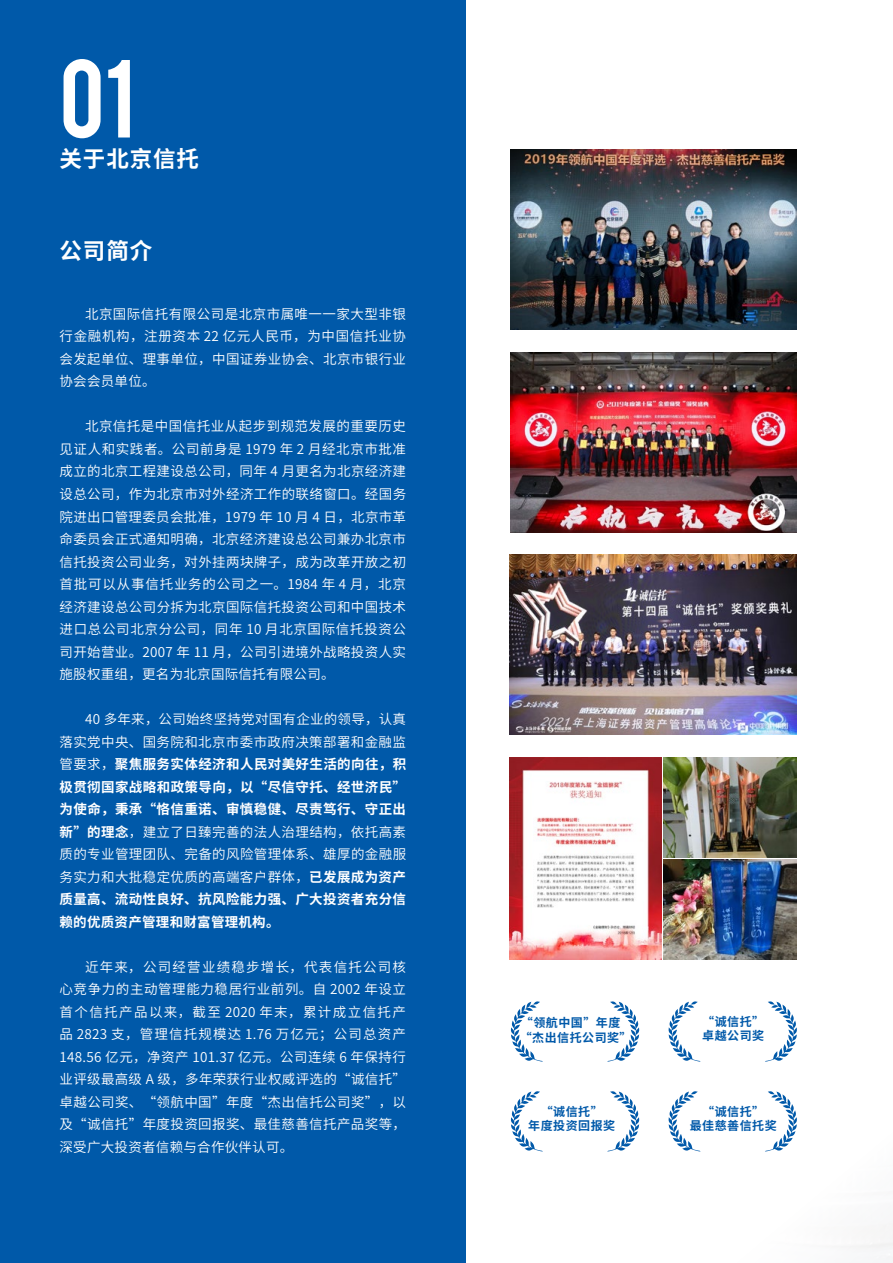
<style>
.page{position:relative;width:893px;height:1263px;background:#fff}
.page>*{position:absolute;margin:0;border:0;box-sizing:border-box;transform-origin:0 0}
.t1{font:87px "Bebas";color:#fff}
.t2{font:700 22.5px "Source Han Sans CN";letter-spacing:.04em;color:#fff}
.t3{font:13.5px/22.5px "Source Han Sans CN";letter-spacing:.03em;color:#fff;text-align:justify}
.t4{font:700 13.5px/22.5px "Source Han Sans CN";letter-spacing:.03em;color:#fff;text-align:justify}
.t5{font:700 12px/14.4px "Source Han Sans CN";letter-spacing:.04em;color:#0059a9;text-align:center}
.s1{font-weight:400}
</style>
<div class="page">
<div style="left:0;top:0;width:466px;height:1263px;background:#0059a9"></div>
<img style="left:511px;top:352px;width:286px;height:180px">
<img style="left:511px;top:150px;width:286px;height:180px">
<img style="left:510px;top:757px;width:151px;height:202px">
<img style="left:664px;top:860px;width:133px;height:100px">
<img style="left:510px;top:555px;width:287px;height:180px">
<img style="left:664px;top:757px;width:133px;height:100px">
<svg style="left:511px;top:1001px;width:32px;height:61px"></svg>
<svg style="left:607px;top:1001px;width:32px;height:61px"></svg>
<svg style="left:511px;top:1091px;width:32px;height:60px"></svg>
<svg style="left:608px;top:1091px;width:31px;height:60px"></svg>
<svg style="left:668px;top:1001px;width:33px;height:61px"></svg>
<svg style="left:765px;top:1001px;width:32px;height:61px"></svg>
<svg style="left:668px;top:1091px;width:32px;height:60px"></svg>
<svg style="left:765px;top:1091px;width:32px;height:60px"></svg>
<h1 class="t1" style="left:60px;top:35px;width:76px">01</h1>
<h2 class="t2" style="left:60px;top:146px;width:141px">关于北京信托</h2>
<h2 class="t2" style="left:60px;top:238px;width:94px">公司简介</h2>
<p class="t3" style="left:60px;top:303px;width:348px;text-indent:26px">北京国际信托有限公司是北京市属唯一一家大型非银行金融机构，注册资本 22 亿元人民币，为中国信托业协会发起单位、理事单位，中国证券业协会、北京市银行业协会会员单位。</p>
<p class="t3" style="left:60px;top:416px;width:348px;text-indent:26px">北京信托是中国信托业从起步到规范发展的重要历史见证人和实践者。公司前身是 1979 年 2 月经北京市批准成立的北京工程建设总公司，同年 4 月更名为北京经济建设总公司，作为北京市对外经济工作的联络窗口。经国务院进出口管理委员会批准，1979 年 10 月 4 日，北京市革命委员会正式通知明确，北京经济建设总公司兼办北京市信托投资公司业务，对外挂两块牌子，成为改革开放之初首批可以从事信托业务的公司之一。1984 年 4 月，北京经济建设总公司分拆为北京国际信托投资公司和中国技术进口总公司北京分公司，同年 10 月北京国际信托投资公司开始营业。2007 年 11 月，公司引进境外战略投资人实施股权重组，更名为北京国际信托有限公司。</p>
<p class="t4" style="left:60px;top:708px;width:348px;text-indent:26px"><span class="s1">40 多年来，公司始终坚持党对国有企业的领导，认真落实党中央、国务院和北京市委市政府决策部署和金融监管要求，</span>聚焦服务实体经济和人民对美好生活的向往，积极贯彻国家战略和政策导向，以“尽信守托、经世济民”为使命，秉承“恪信重诺、审慎稳健、尽责笃行、守正出新”的理念<span class="s1">，建立了日臻完善的法人治理结构，依托高素质的专业管理团队、完备的风险管理体系、雄厚的金融服务实力和大批稳定优质的高端客户群体，</span>已发展成为资产质量高、流动性良好、抗风险能力强、广大投资者充分信赖的优质资产管理和财富管理机构。</p>
<p class="t3" style="left:60px;top:956px;width:348px;text-indent:26px">近年来，公司经营业绩稳步增长，代表信托公司核心竞争力的主动管理能力稳居行业前列。自 2002 年设立首个信托产品以来，截至 2020 年末，累计成立信托产品 2823 支，管理信托规模达 1.76 万亿元；公司总资产148.56 亿元，净资产 101.37 亿元。公司连续 6 年保持行业评级最高级 A 级，多年荣获行业权威评选的“诚信托”卓越公司奖、“领航中国”年度“杰出信托公司奖”，以及“诚信托”年度投资回报奖、最佳慈善信托产品奖等，深受广大投资者信赖与合作伙伴认可。</p>
<p class="t5" style="left:521px;top:1016px;width:101px">“领航中国”年度</p>
<p class="t5" style="left:520px;top:1031px;width:113px">“杰出信托公司奖”</p>
<p class="t5" style="left:528px;top:1104px;width:88px">“诚信托”<br>年度投资回报奖</p>
<p class="t5" style="left:702px;top:1015px;width:63px;text-align:left">“诚信托”卓越公司奖</p>
<p class="t5" style="left:690px;top:1104px;width:88px">“诚信托”<br>最佳慈善信托奖</p>
</div>
